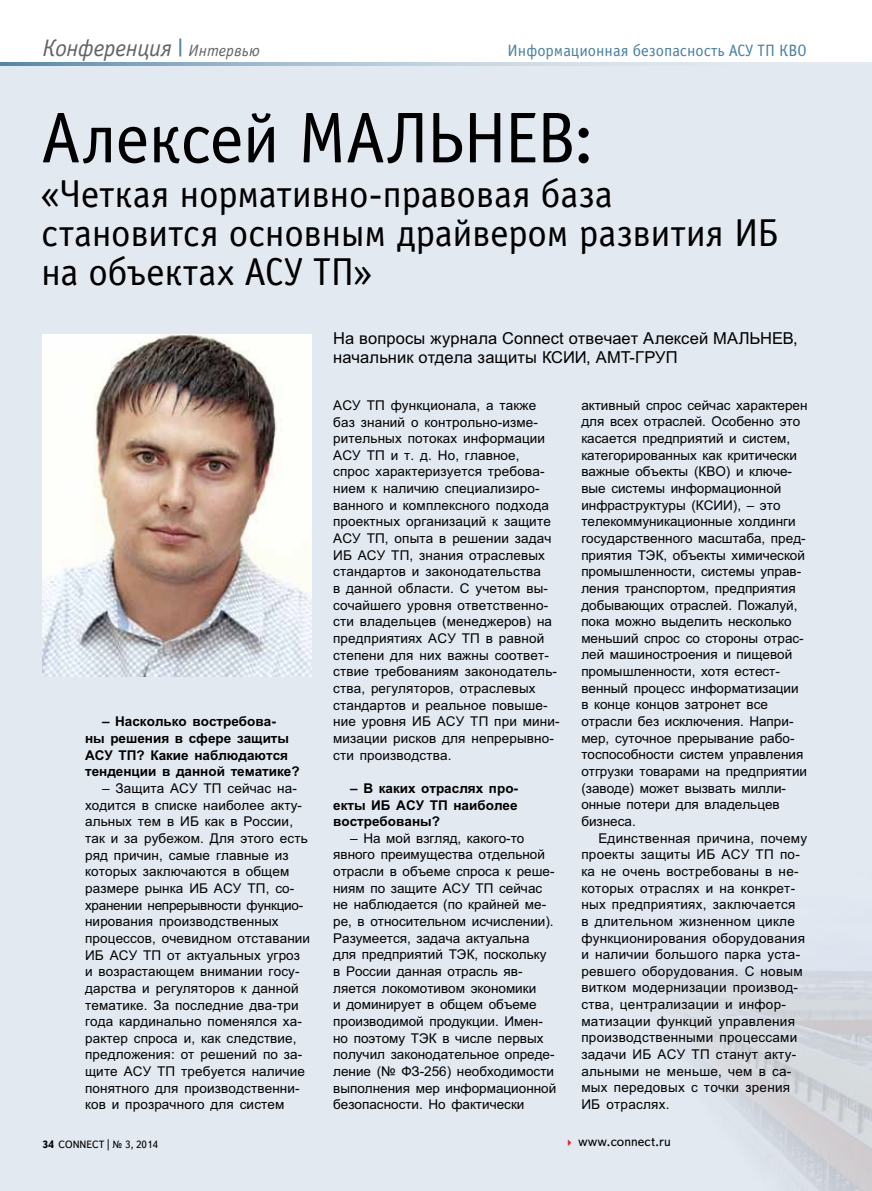
<style>
.page{position:relative;width:872px;height:1191px;background:#fff}
.page>*{position:absolute;margin:0;border:0;box-sizing:border-box;transform-origin:0 0}
.t1{font:72px "Officina Sans C";letter-spacing:-.02em;color:#000}
.t2{font:39px/39px "Officina Sans C";letter-spacing:-.01em;color:#000}
.t3{font:italic 24px "Officina Sans C";letter-spacing:-.015em;color:#636466}
.t4{font:16.5px/18.9px "Arialz";letter-spacing:.005em;color:#000}
.t5{font:16.5px "Officina Sans C";color:#4b80a0}
.t6{font:13.5px/16.6px "Arialz";letter-spacing:.01em;color:#000}
.t7{font:700 13.5px/16.6px "Arialz";color:#000}
.t8{font:13.5px "Text Book C";color:#000}
.t9{font:10.5px "Text Book C";color:#000}
.s1{font-size:16.5px}
.s2{font-weight:700}
.s3{color:#ed1d24}
</style>
<div class="page">
<div style="left:0;top:64px;width:872px;height:1127px;background:#e3e9f1"></div>
<img style="left:651px;top:969px;width:221px;height:222px">
<svg style="left:0;top:63px;width:872px;height:2px"></svg>
<img style="left:43px;top:334px;width:269px;height:342px">
<h3 class="t3" style="left:43px;top:35px;width:219px">Конференция <sup>|</sup> <span class="s1">Интервью</span></h3>
<p class="t5" style="left:507px;top:42px;width:300px">Информационная безопасность АСУ ТП КВО</p>
<h1 class="t1" style="left:41px;top:99px;width:555px">Алексей МАЛЬНЕВ:</h1>
<h2 class="t2" style="left:41px;top:175px;width:739px">«Четкая нормативно-правовая база становится основным драйвером развития ИБ на объектах АСУ ТП»</h2>
<p class="t7" style="left:85px;top:714px;width:216px;text-indent:17px">– Насколько востребова-<br>ны решения в сфере защиты<br>АСУ ТП? Какие наблюдаются тенденции в данной тематике?</p>
<p class="t6" style="left:85px;top:780px;width:227px;text-indent:17px">– Защита АСУ ТП сейчас на&shy;ходится в списке наиболее акту&shy;альных тем в ИБ как в России, так и за рубежом. Для этого есть ряд причин, самые главные из которых заключаются в общем размере рынка ИБ АСУ ТП, со&shy;хранении непрерывности функцио&shy;нирования производственных процессов, очевидном отставании<br>ИБ АСУ ТП от актуальных угроз и возрастающем внимании госу&shy;дарства и регуляторов к данной тематике. За последние два-три года кардинально поменялся ха&shy;рактер спроса и, как следствие, предложения: от решений по за&shy;щите АСУ ТП требуется наличие понятного для производственни&shy;ков и прозрачного для систем</p>
<p class="t4" style="left:333px;top:329px;width:466px">На вопросы журнала Connect отвечает Алексей МАЛЬНЕВ, начальник отдела защиты КСИИ, АМТ-ГРУП</p>
<p class="t6" style="left:333px;top:397px;width:228px">АСУ ТП функционала, а также баз знаний о контрольно-изме&shy;рительных потоках информации<br>АСУ ТП и т. д. Но, главное,<br>спрос характеризуется требова&shy;нием к наличию специализиро&shy;ванного и комплексного подхода проектных организаций к защите<br>АСУ ТП, опыта в решении задач<br>ИБ АСУ ТП, знания отраслевых стандартов и законодательства<br>в данной области. С учетом вы&shy;сочайшего уровня ответственно&shy;сти владельцев (менеджеров) на предприятиях АСУ ТП в равной степени для них важны соответ&shy;ствие требованиям законодатель&shy;ства, регуляторов, отраслевых стандартов и реальное повыше&shy;ние уровня ИБ АСУ ТП при мини&shy;мизации рисков для непрерывно&shy;сти производства.</p>
<p class="t7" style="left:333px;top:780px;width:186px;text-align:justify;text-indent:17px">– В каких отраслях про&shy;екты ИБ АСУ ТП наиболее востребованы?</p>
<p class="t6" style="left:333px;top:830px;width:225px;text-indent:17px">– На мой взгляд, какого-то явного преимущества отдельной отрасли в объеме спроса к реше&shy;ниям по защите АСУ ТП сейчас не наблюдается (по крайней ме&shy;ре, в относительном исчислении).<br>Разумеется, задача актуальна<br>для предприятий ТЭК, поскольку в России данная отрасль яв&shy;ляется локомотивом экономики<br>и доминирует в общем объеме производимой продукции. Имен&shy;но поэтому ТЭК в числе первых получил законодательное опреде&shy;ление (№ ФЗ-256) необходимости выполнения мер информационной безопасности. Но фактически</p>
<p class="t6" style="left:581px;top:397px;width:228px">активный спрос сейчас характерен для всех отраслей. Особенно это касается предприятий и систем, категорированных как критически важные объекты (КВО) и ключе&shy;вые системы информационной инфраструктуры (КСИИ), – это телекоммуникационные холдинги государственного масштаба, пред&shy;приятия ТЭК, объекты химической промышленности, системы управ&shy;ления транспортом, предприятия добывающих отраслей. Пожалуй, пока можно выделить несколько меньший спрос со стороны отрас&shy;лей машиностроения и пищевой промышленности, хотя естест&shy;венный процесс информатизации в конце концов затронет все отрасли без исключения. Напри&shy;мер, суточное прерывание рабо&shy;тоспособности систем управления отгрузки товарами на предприятии (заводе) может вызвать милли&shy;онные потери для владельцев бизнеса.</p>
<p class="t6" style="left:581px;top:829px;width:227px;text-indent:17px">Единственная причина, почему проекты защиты ИБ АСУ ТП по&shy;ка не очень востребованы в не&shy;которых отраслях и на конкрет&shy;ных предприятиях, заключается<br>в длительном жизненном цикле функционирования оборудования и наличии большого парка уста&shy;ревшего оборудования. С новым витком модернизации производ&shy;ства, централизации и инфор&shy;матизации функций управления производственными процессами задачи ИБ АСУ ТП станут акту&shy;альными не меньше, чем в са&shy;мых передовых с точки зрения<br>ИБ отраслях.</p>
<p class="t9" style="left:43px;top:1138px;width:117px"><span class="s2">34</span> CONNECT | № 3, 2014</p>
<p class="t8" style="left:564px;top:1133px;width:108px"><span class="s3">✔</span> www.connect.ru</p>
</div>
